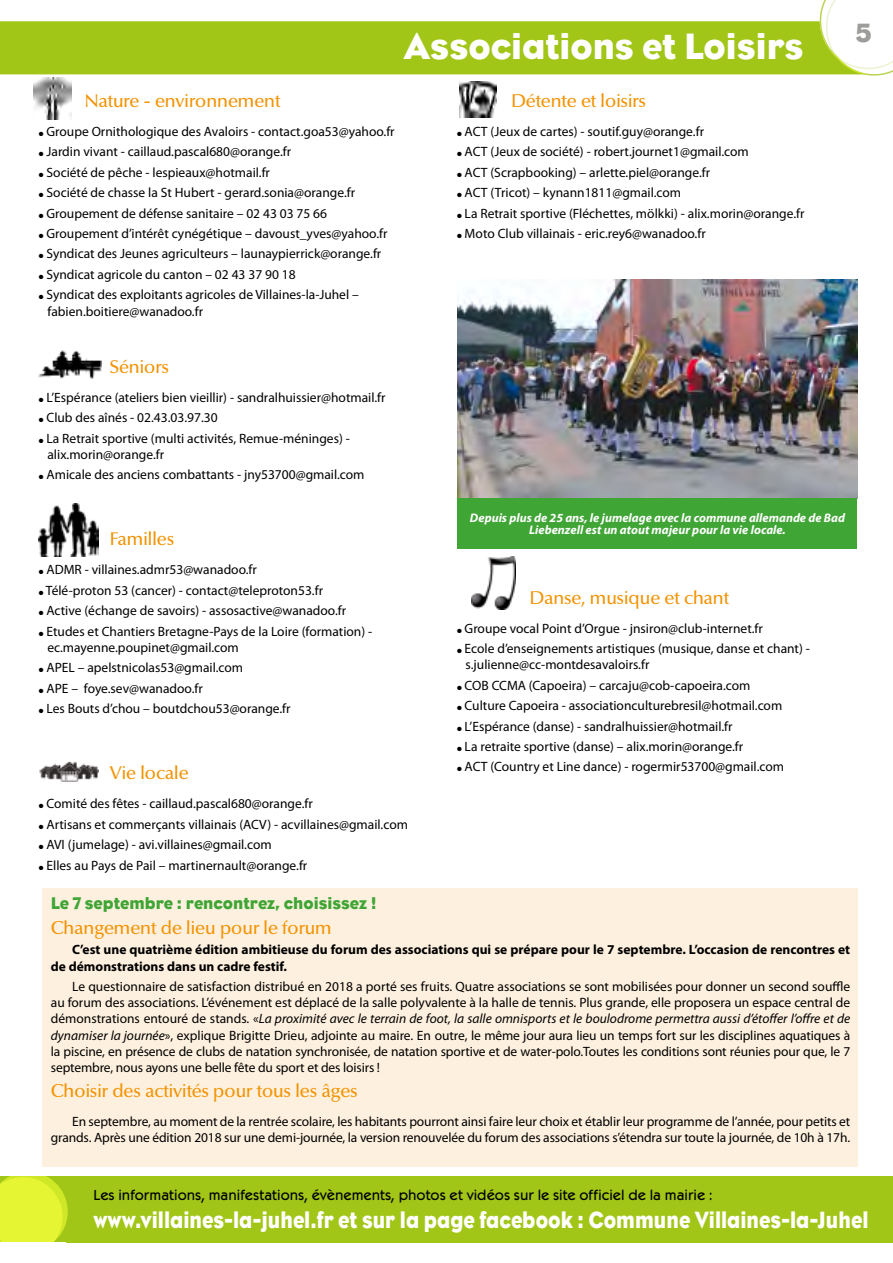
<style>
.page{position:relative;width:893px;height:1263px;background:#fff}
.page>*{position:absolute;margin:0;border:0;box-sizing:border-box;transform-origin:0 0}
.t1{font:37.5px "Bureau Eagle";color:#fff}
.t2{font:27px "Bureau Eagle";color:#9d9d9c}
.t3{font:24px "Bureau Eagle";color:#fff;scale:.88 1}
.t4{font:500 18px "Optima BQ";color:#f39200}
.t5{font:17.25px "Bureau Eagle";color:#3fa535}
.t6{font:500 15px "Kabel Itc T";color:#000}
.t7{font:13.5px/16.2px "Myriad Pro";color:#000}
.t8{font:700 13.5px/16.2px "Myriad Pro";color:#000}
.t9{font:italic 700 12.45px/12.5px "Myriad Pro";color:#fff;text-align:center}
.s1{font-style:italic}
</style>
<div class="page">
<div style="left:0;top:21px;width:815px;height:54px;background:#a2c617"></div>
<svg style="left:815px;top:0;width:78px;height:76px"></svg>
<div style="left:0;top:1176px;width:893px;height:66px;background:#a2c617"></div>
<svg style="left:0;top:1176px;width:71px;height:67px;background:#d9ed2e"></svg>
<div style="left:0;top:1242px;width:65px;height:20px;background:#fff"></div>
<img style="left:34px;top:77px;width:38px;height:42px">
<img style="left:38px;top:350px;width:64px;height:29px">
<img style="left:38px;top:503px;width:61px;height:53px">
<img style="left:39px;top:761px;width:60px;height:20px">
<img style="left:459px;top:82px;width:38px;height:35px">
<img style="left:457px;top:279px;width:400px;height:219px">
<div style="left:458px;top:498px;width:399px;height:51px;background:#3fa535"></div>
<img style="left:471px;top:556px;width:44px;height:53px">
<div style="left:42px;top:888px;width:815px;height:278px;background:#fef0de"></div>
<h1 class="t1" style="left:404px;top:25px;width:401px">Associations et Loisirs</h1>
<h3 class="t4" style="left:85px;top:90px;width:197px">Nature - environnement</h3>
<p class="t7" style="left:39px;top:123px;width:357px">● Groupe Ornithologique des Avaloirs - contact.goa53@yahoo.fr</p>
<p class="t7" style="left:39px;top:143px;width:254px">● Jardin vivant - caillaud.pascal680@orange.fr</p>
<p class="t7" style="left:39px;top:164px;width:233px">● Société de pêche - lespieaux@hotmail.fr</p>
<p class="t7" style="left:39px;top:184px;width:318px">● Société de chasse la St Hubert - gerard.sonia@orange.fr</p>
<p class="t7" style="left:39px;top:205px;width:290px">● Groupement de défense sanitaire – 02 43 03 75 66</p>
<p class="t7" style="left:39px;top:225px;width:350px">● Groupement d’intérêt cynégétique – davoust_yves@yahoo.fr</p>
<p class="t7" style="left:39px;top:246px;width:344px">● Syndicat des Jeunes agriculteurs – launaypierrick@orange.fr</p>
<p class="t7" style="left:39px;top:266px;width:258px">● Syndicat agricole du canton – 02 43 37 90 18</p>
<p class="t7" style="left:47px;top:286px;width:313px;text-indent:-9px">● Syndicat des exploitants agricoles de Villaines-la-Juhel – fabien.boitiere@wanadoo.fr</p>
<h3 class="t4" style="left:511px;top:90px;width:136px">Détente et loisirs</h3>
<p class="t7" style="left:457px;top:123px;width:249px">● ACT (Jeux de cartes) - soutif.guy@orange.fr</p>
<p class="t7" style="left:457px;top:143px;width:293px">● ACT (Jeux de société) - robert.journet1@gmail.com</p>
<p class="t7" style="left:457px;top:164px;width:255px">● ACT (Scrapbooking) – arlette.piel@orange.fr</p>
<p class="t7" style="left:457px;top:184px;width:226px">● ACT (Tricot) – kynann1811@gmail.com</p>
<p class="t7" style="left:457px;top:205px;width:349px">● La Retrait sportive (Fléchettes, mölkki) - alix.morin@orange.fr</p>
<p class="t7" style="left:457px;top:225px;width:250px">● Moto Club villainais - eric.rey6@wanadoo.fr</p>
<h2 class="t2" style="left:856px;top:18px;width:17px">5</h2>
<h3 class="t4" style="left:110px;top:356px;width:61px">Séniors</h3>
<p class="t7" style="left:39px;top:389px;width:348px">● L’Espérance (ateliers bien vieillir) - sandralhuissier@hotmail.fr</p>
<p class="t7" style="left:39px;top:409px;width:180px">● Club des aînés - 02.43.03.97.30</p>
<p class="t7" style="left:47px;top:430px;width:304px;text-indent:-9px">● La Retrait sportive (multi activités, Remue-méninges) - alix.morin@orange.fr</p>
<p class="t7" style="left:39px;top:467px;width:327px">● Amicale des anciens combattants - jny53700@gmail.com</p>
<h3 class="t4" style="left:110px;top:529px;width:66px">Familles</h3>
<p class="t7" style="left:39px;top:561px;width:220px">● ADMR - villaines.admr53@wanadoo.fr</p>
<p class="t7" style="left:39px;top:582px;width:286px">● Télé-proton 53 (cancer) - contact@teleproton53.fr</p>
<p class="t7" style="left:39px;top:602px;width:309px">● Active (échange de savoirs) - assosactive@wanadoo.fr</p>
<p class="t7" style="left:47px;top:623px;width:326px;text-indent:-9px">● Etudes et Chantiers Bretagne-Pays de la Loire (formation) - ec.mayenne.poupinet@gmail.com</p>
<p class="t7" style="left:39px;top:659px;width:206px">● APEL – apelstnicolas53@gmail.com</p>
<p class="t7" style="left:39px;top:680px;width:165px">● APE – foye.sev@wanadoo.fr</p>
<p class="t7" style="left:39px;top:700px;width:253px">● Les Bouts d’chou – boutdchou53@orange.fr</p>
<h3 class="t4" style="left:110px;top:762px;width:80px">Vie locale</h3>
<p class="t7" style="left:39px;top:795px;width:275px">● Comité des fêtes - caillaud.pascal680@orange.fr</p>
<p class="t7" style="left:39px;top:816px;width:371px">● Artisans et commerçants villainais (ACV) - acvillaines@gmail.com</p>
<p class="t7" style="left:39px;top:836px;width:234px">● AVI (jumelage) - avi.villaines@gmail.com</p>
<p class="t7" style="left:39px;top:857px;width:270px">● Elles au Pays de Pail – martinernault@orange.fr</p>
<p class="t9" style="left:470px;top:511px;width:377px">Depuis plus de 25 ans, le jumelage avec la commune allemande de Bad<br>Liebenzell est un atout majeur pour la vie locale.</p>
<h3 class="t4" style="left:530px;top:587px;width:201px">Danse, musique et chant</h3>
<p class="t7" style="left:457px;top:620px;width:307px">● Groupe vocal Point d’Orgue - jnsiron@club-internet.fr</p>
<p class="t7" style="left:466px;top:640px;width:346px;text-indent:-9px">● Ecole d’enseignements artistiques (musique, danse et chant) - s.julienne@cc-montdesavaloirs.fr</p>
<p class="t7" style="left:457px;top:677px;width:295px">● COB CCMA (Capoeira) – carcaju@cob-capoeira.com</p>
<p class="t7" style="left:457px;top:697px;width:327px">● Culture Capoeira - associationculturebresil@hotmail.com</p>
<p class="t7" style="left:457px;top:718px;width:277px">● L’Espérance (danse) - sandralhuissier@hotmail.fr</p>
<p class="t7" style="left:457px;top:738px;width:288px">● La retraite sportive (danse) – alix.morin@orange.fr</p>
<p class="t7" style="left:457px;top:759px;width:329px">● ACT (Country et Line dance) - rogermir53700@gmail.com</p>
<p class="t5" style="left:51px;top:893px;width:327px">Le 7 septembre : rencontrez, choisissez !</p>
<h3 class="t4" style="left:51px;top:917px;width:282px">Changement de lieu pour le forum</h3>
<p class="t8" style="left:51px;top:941px;width:801px;text-indent:21px">C’est une quatrième édition ambitieuse du forum des associations qui se prépare pour le 7 septembre. L’occasion de rencontres et de démonstrations dans un cadre festif.</p>
<p class="t7" style="left:51px;top:978px;width:801px;text-align:justify;text-indent:21px">Le questionnaire de satisfaction distribué en 2018 a porté ses fruits. Quatre associations se sont mobilisées pour donner un second souffle au forum des associations. L’événement est déplacé de la salle polyvalente à la halle de tennis. Plus grande, elle proposera un espace central de démonstrations entouré de stands. «<span class="s1">La proximité avec le terrain de foot, la salle omnisports et le boulodrome permettra aussi d’étoffer l’offre et de dynamiser la journée</span>», explique Brigitte Drieu, adjointe au maire. En outre, le même jour aura lieu un temps fort sur les disciplines aquatiques à la piscine, en présence de clubs de natation synchronisée, de natation sportive et de water-polo.Toutes les conditions sont réunies pour que, le 7 septembre, nous ayons une belle fête du sport et des loisirs !</p>
<h3 class="t4" style="left:51px;top:1080px;width:308px">Choisir des activités pour tous les âges</h3>
<p class="t7" style="left:51px;top:1113px;width:801px;text-align:right">En septembre, au moment de la rentrée scolaire, les habitants pourront ainsi faire leur choix et établir leur programme de l’année, pour petits et grands. Après une édition 2018 sur une demi-journée, la version renouvelée du forum des associations s’étendra sur toute la journée, de 10h à 17h.</p>
<p class="t6" style="left:93px;top:1186px;width:621px">Les informations, manifestations, évènements, photos et vidéos sur le site officiel de la mairie :</p>
<h3 class="t3" style="left:93px;top:1206px;width:882px">www.villaines-la-juhel.fr et sur la page facebook : Commune Villaines-la-Juhel</h3>
</div>
